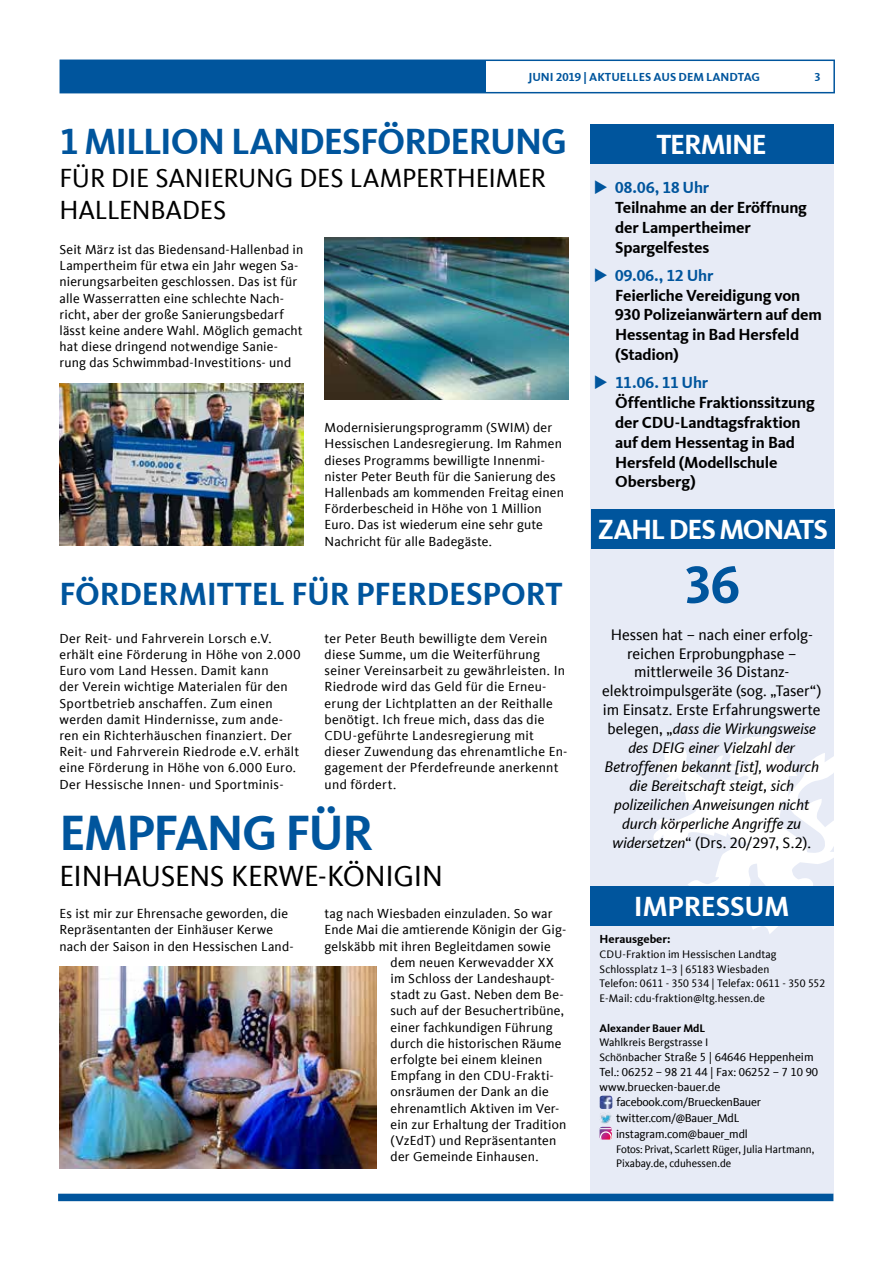
<style>
.page{position:relative;width:893px;height:1263px;background:#fff}
.page>*{position:absolute;margin:0;border:0;box-sizing:border-box;transform-origin:0 0}
.t1{font:700 54px "CDU Kievit Tab";color:#00559d}
.t2{font:700 51px "CDU Kievit Tab";letter-spacing:-.03em;color:#00559d}
.t3{font:700 37.5px "CDU Kievit Tab";letter-spacing:-.025em;color:#00559d}
.t4{font:700 33px "CDU Kievit Tab";letter-spacing:-.005em;color:#00559d}
.t5{font:30px "CDU Kievit Tab";letter-spacing:-.01em;color:#000}
.t6{font:700 28.5px "CDU Kievit Tab";letter-spacing:-.04em;color:#fff}
.t7{font:700 28.5px "CDU Kievit Tab";letter-spacing:-.01em;color:#fff}
.t8{font:27px/32.4px "CDU Kievit Tab";letter-spacing:-.005em;color:#000}
.t9{font:700 16.5px/19.8px "CDU Kievit Tab";letter-spacing:-.015em;color:#000}
.t10{font:italic 15.75px/18.9px "CDU Kievit Tab";letter-spacing:-.005em;color:#000;text-align:center}
.t11{font:13.5px/16.2px "CDU Kievit Tab";letter-spacing:.015em;color:#000}
.t12{font:12px "CDU Kievit Tab";letter-spacing:-.005em;color:#000}
.t13{font:700 12px "CDU Kievit Tab";color:#00559d}
.t14{font:700 12px "CDU Kievit Tab";color:#000}
.t15{font:11.25px/14.7px "CDU Kievit Tab";letter-spacing:.005em;color:#000}
.t16{font:700 11.25px "CDU Kievit Tab";color:#000}
.s1{color:#00559d}
.s2{font-style:normal}
.s3{font-size:11.25px}
</style>
<div class="page">
<div style="left:590px;top:124px;width:243px;height:1070px;background:#e7ebf6"></div>
<svg style="left:653px;top:733px;width:181px;height:201px"></svg>
<div style="left:591px;top:509px;width:244px;height:40px;background:#00559d"></div>
<div style="left:590px;top:886px;width:243px;height:40px;background:#00559d"></div>
<div style="left:58px;top:1194px;width:775px;height:7px;background:#00559d"></div>
<div style="left:60px;top:60px;width:775px;height:33px;border:2px solid #00559d"></div>
<div style="left:60px;top:60px;width:426px;height:32px;background:#00559d"></div>
<svg style="left:600px;top:1096px;width:12px;height:43px"></svg>
<img style="left:325px;top:238px;width:243px;height:162px">
<div style="left:590px;top:124px;width:243px;height:40px;background:#00559d"></div>
<img style="left:60px;top:966px;width:316px;height:202px">
<img style="left:60px;top:384px;width:243px;height:162px">
<p class="t13" style="left:528px;top:70px;width:233px">JUNI 2019 | AKTUELLES AUS DEM LANDTAG</p>
<p class="t13" style="left:814px;top:70px;width:8px">3</p>
<h3 class="t3" style="left:60px;top:120px;width:509px">1 MILLION LANDESFÖRDERUNG</h3>
<h3 class="t8" style="left:60px;top:162px;width:488px">FÜR DIE SANIERUNG DES LAMPERTHEIMER<br>HALLENBADES</h3>
<p class="t11" style="left:60px;top:241px;width:245px">Seit März ist das Biedensand-Hallenbad in Lampertheim für etwa ein Jahr wegen Sa&shy;nierungsarbeiten geschlossen. Das ist für alle Wasserratten eine schlechte Nach&shy;richt, aber der große Sanierungsbedarf lässt keine andere Wahl. Möglich gemacht hat diese dringend notwendige Sanie&shy;rung das Schwimmbad-Investitions- und</p>
<p class="t11" style="left:325px;top:420px;width:241px">Modernisierungsprogramm (SWIM) der Hessischen Landesregierung. Im Rahmen dieses Programms bewilligte Innenmi&shy;nister Peter Beuth für die Sanierung des Hallenbads am kommenden Freitag einen Förderbescheid in Höhe von 1 Million Euro. Das ist wiederum eine sehr gute Nachricht für alle Badegäste.</p>
<h3 class="t4" style="left:60px;top:574px;width:505px">FÖRDERMITTEL FÜR PFERDESPORT</h3>
<p class="t11" style="left:60px;top:630px;width:242px">Der Reit- und Fahrverein Lorsch e.V. erhält eine Förderung in Höhe von 2.000<br>Euro vom Land Hessen. Damit kann<br>der Verein wichtige Materialen für den Sportbetrieb anschaffen. Zum einen werden damit Hindernisse, zum ande&shy;ren ein Richterhäuschen finanziert. Der Reit- und Fahrverein Riedrode e.V. erhält eine Förderung in Höhe von 6.000 Euro.<br>Der Hessische Innen- und Sportminis-</p>
<p class="t11" style="left:325px;top:630px;width:244px">ter Peter Beuth bewilligte dem Verein diese Summe, um die Weiterführung seiner Vereinsarbeit zu gewährleisten. In Riedrode wird das Geld für die Erneu&shy;erung der Lichtplatten an der Reithalle benötigt. Ich freue mich, dass das die CDU-geführte Landesregierung mit dieser Zuwendung das ehrenamtliche En&shy;gagement der Pferdefreunde anerkennt und fördert.</p>
<h2 class="t2" style="left:60px;top:803px;width:315px">EMPFANG FÜR</h2>
<h3 class="t5" style="left:60px;top:859px;width:385px">EINHAUSENS KERWE-KÖNIGIN</h3>
<p class="t11" style="left:60px;top:906px;width:236px">Es ist mir zur Ehrensache geworden, die<br>Repräsentanten der Einhäuser Kerwe nach der Saison in den Hessischen Land-</p>
<p class="t11" style="left:325px;top:906px;width:229px">tag nach Wiesbaden einzuladen. So war</p>
<p class="t11" style="left:325px;top:922px;width:243px">Ende Mai die amtierende Königin der Gig-</p>
<p class="t11" style="left:325px;top:938px;width:228px">gelskäbb mit ihren Begleitdamen sowie</p>
<p class="t11" style="left:391px;top:954px;width:165px">dem neuen Kerwevadder XX</p>
<p class="t11" style="left:391px;top:970px;width:166px">im Schloss der Landeshaupt-</p>
<p class="t11" style="left:391px;top:987px;width:174px">stadt zu Gast. Neben dem Be-</p>
<p class="t11" style="left:391px;top:1003px;width:175px">such auf der Besuchertribüne,</p>
<p class="t11" style="left:391px;top:1019px;width:164px">einer fachkundigen Führung</p>
<p class="t11" style="left:391px;top:1035px;width:172px">durch die historischen Räume</p>
<p class="t11" style="left:391px;top:1051px;width:153px">erfolgte bei einem kleinen</p>
<p class="t11" style="left:391px;top:1068px;width:165px">Empfang in den CDU-Frakti-</p>
<p class="t11" style="left:391px;top:1084px;width:160px">onsräumen der Dank an die</p>
<p class="t11" style="left:391px;top:1100px;width:170px">ehrenamtlich Aktiven im Ver-</p>
<p class="t11" style="left:391px;top:1116px;width:177px">ein zur Erhaltung der Tradition</p>
<p class="t11" style="left:391px;top:1132px;width:167px">(VzEdT) und Repräsentanten</p>
<p class="t11" style="left:391px;top:1149px;width:149px">der Gemeinde Einhausen.</p>
<h3 class="t6" style="left:656px;top:127px;width:112px">TERMINE</h3>
<p class="t9" style="left:615px;top:178px;width:193px;text-indent:-21px"><span class="s1">◆ 08.06, 18 Uhr<br></span>Teilnahme an der Eröffnung der Lampertheimer<br>Spargelfestes</p>
<p class="t9" style="left:615px;top:265px;width:208px;text-indent:-21px"><span class="s1">◆ 09.06., 12 Uhr<br></span>Feierliche Vereidigung von<br>930 Polizeianwärtern auf dem<br>Hessentag in Bad Hersfeld (Stadion)</p>
<p class="t9" style="left:615px;top:373px;width:201px;text-indent:-21px"><span class="s1">◆ 11.06. 11 Uhr<br></span>Öffentliche Fraktionssitzung der CDU-Landtagsfraktion auf dem Hessentag in Bad<br>Hersfeld (Modellschule<br>Obersberg)</p>
<h3 class="t6" style="left:598px;top:512px;width:232px">ZAHL DES MONATS</h3>
<h1 class="t1" style="left:684px;top:553px;width:56px">36</h1>
<p class="t10" style="left:602px;top:625px;width:221px"><span class="s2">Hessen hat – nach einer erfolg&shy;reichen Erprobungphase – mittlerweile 36 Distanz&shy;elektroimpulsgeräte (sog. „Taser“) im Einsatz. Erste Erfahrungswerte belegen, „</span>dass die Wirkungsweise des DEIG einer Vielzahl der<br>Betroffenen bekannt [ist], wodurch die Bereitschaft steigt, sich polizeilichen Anweisungen nicht durch körperliche Angriffe zu widersetzen<span class="s2">“ (Drs. 20/297, S.2).</span></p>
<h3 class="t7" style="left:634px;top:889px;width:157px">IMPRESSUM</h3>
<p class="t14" style="left:600px;top:932px;width:73px">Herausgeber:</p>
<p class="t15" style="left:600px;top:947px;width:227px">CDU-Fraktion im Hessischen Landtag Schlossplatz 1–3 | 65183 Wiesbaden<br>Telefon: 0611 - 350 534 | Telefax: 0611 - 350 552<br>E-Mail: cdu-fraktion@ltg.hessen.de</p>
<p class="t16" style="left:600px;top:1021px;width:107px">Alexander Bauer MdL</p>
<p class="t15" style="left:600px;top:1035px;width:110px">Wahlkreis Bergstrasse I</p>
<p class="t12" style="left:600px;top:1050px;width:216px"><span class="s3">Schönb</span>acher Straße 5 | 64646 Heppenheim</p>
<p class="t12" style="left:600px;top:1065px;width:220px">Tel.: 06252 – 98 21 44 | Fax: 06252 – 7 10 90</p>
<p class="t12" style="left:600px;top:1080px;width:122px">www.bruecken-bauer.de</p>
<p class="t12" style="left:617px;top:1096px;width:146px">facebook.com/BrueckenBauer</p>
<p class="t12" style="left:616px;top:1111px;width:125px">twitter.com/@Bauer_MdL</p>
<p class="t12" style="left:616px;top:1127px;width:133px">instagram.com@bauer_mdl</p>
<p class="t15" style="left:616px;top:1141px;width:200px">Fotos: Privat, Scarlett Rüger, Julia Hartmann,<br>Pixabay.de, cduhessen.de</p>
</div>
